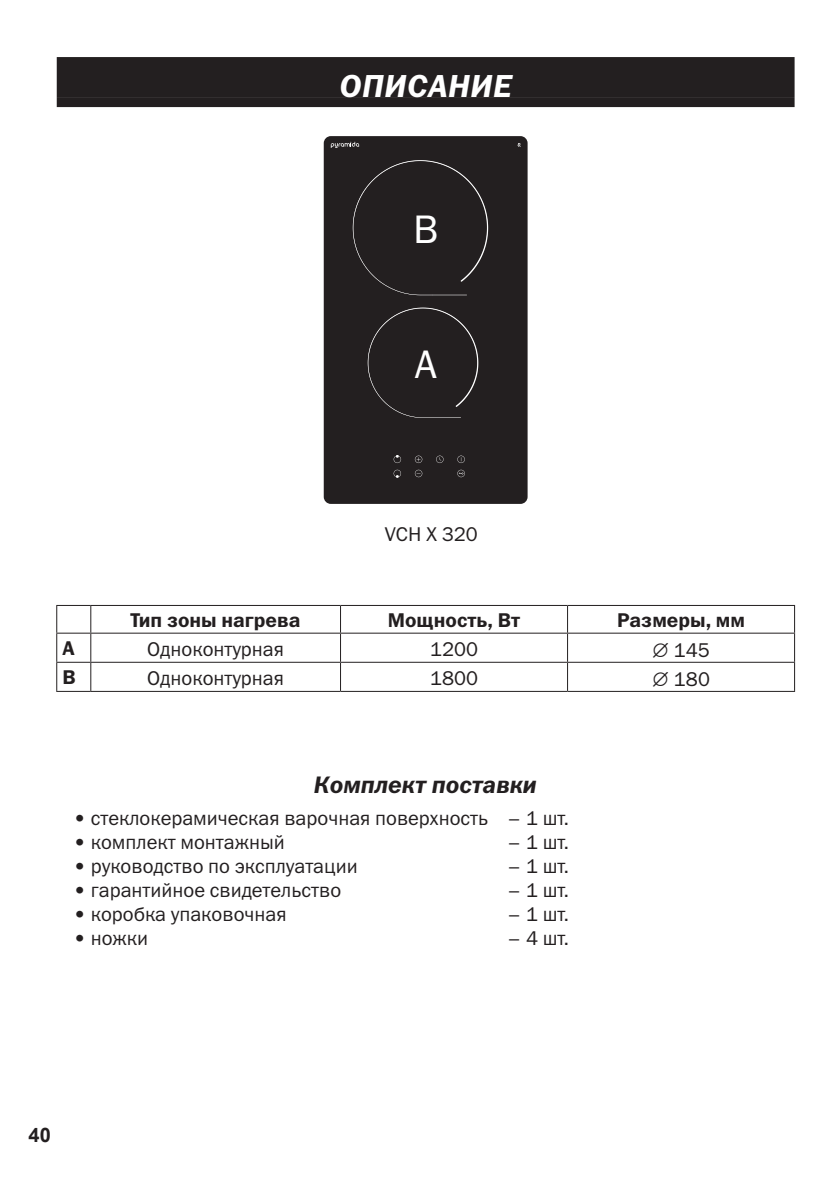
<style>
.page{position:relative;width:840px;height:1191px;background:#fff}
.page>*{position:absolute;margin:0;border:0;box-sizing:border-box;transform-origin:0 0}
.t1{font:40px "Franklin Gothic Book C";color:#fff}
.Zag_1{font:italic 32px "Franklin Gothic Demi C";letter-spacing:.02em;color:#fff}
.Zag_2{font:italic 24px "Franklin Gothic Demi C";color:#231f20}
.Main_text{font:20px "Franklin Gothic Book C";color:#231f20}
.Main_text-2{font:20px "Franklin Gothic Demi C";color:#231f20}
.t2{font:700 20px "Arial";color:#231f20}
</style>
<div class="page">
<div style="left:57px;top:57px;width:737px;height:40px;background:#231f20"></div>
<div style="left:57px;top:97px;width:737px;height:10px;background:#231f20"></div>
<hr style="left:56px;top:605px;width:35px;height:1px;background:#231f20">
<hr style="left:91px;top:605px;width:249px;height:1px;background:#231f20">
<hr style="left:340px;top:605px;width:227px;height:1px;background:#231f20">
<hr style="left:567px;top:605px;width:227px;height:1px;background:#231f20">
<hr style="left:56px;top:632px;width:35px;height:1px;background:#231f20">
<hr style="left:91px;top:632px;width:249px;height:1px;background:#231f20">
<hr style="left:340px;top:632px;width:227px;height:1px;background:#231f20">
<hr style="left:567px;top:632px;width:227px;height:1px;background:#231f20">
<hr style="left:56px;top:662px;width:35px;height:1px;background:#231f20">
<svg style="left:56px;top:606px;width:1px;height:85px"></svg>
<hr style="left:91px;top:662px;width:249px;height:1px;background:#231f20">
<svg style="left:90px;top:606px;width:1px;height:85px"></svg>
<hr style="left:340px;top:662px;width:227px;height:1px;background:#231f20">
<svg style="left:340px;top:606px;width:1px;height:85px"></svg>
<hr style="left:567px;top:662px;width:227px;height:1px;background:#231f20">
<hr style="left:56px;top:691px;width:35px;height:1px;background:#231f20">
<hr style="left:91px;top:691px;width:249px;height:1px;background:#231f20">
<hr style="left:340px;top:691px;width:227px;height:1px;background:#231f20">
<hr style="left:567px;top:691px;width:227px;height:1px;background:#231f20">
<div style="left:323px;top:136px;width:204px;height:368px;background:#231f20;border-radius:7px"></div>
<svg style="left:367px;top:307px;width:111px;height:111px"></svg>
<svg style="left:393px;top:470px;width:8px;height:8px"></svg>
<svg style="left:393px;top:455px;width:8px;height:8px"></svg>
<svg style="left:457px;top:455px;width:7px;height:8px"></svg>
<svg style="left:436px;top:455px;width:7px;height:8px"></svg>
<svg style="left:414px;top:455px;width:8px;height:8px"></svg>
<svg style="left:414px;top:470px;width:8px;height:7px"></svg>
<svg style="left:457px;top:470px;width:7px;height:7px"></svg>
<svg style="left:352px;top:160px;width:136px;height:136px"></svg>
<svg style="left:330px;top:142px;width:29px;height:6px"></svg>
<p class="Zag_1" style="left:339px;top:68px;width:174px">ОПИСАНИЕ</p>
<p class="t1" style="left:413px;top:207px;width:27px">B</p>
<p class="t1" style="left:414px;top:342px;width:24px">А</p>
<p class="Main_text" style="left:384px;top:522px;width:94px">VCH X 320</p>
<p class="Main_text-2" style="left:130px;top:609px;width:172px">Тип зоны нагрева</p>
<p class="Main_text-2" style="left:387px;top:609px;width:134px">Мощность, Вт</p>
<p class="Main_text-2" style="left:616px;top:609px;width:129px">Размеры, мм</p>
<p class="Main_text-2" style="left:62px;top:637px;width:14px">А</p>
<p class="Main_text" style="left:147px;top:638px;width:138px">Одноконтурная</p>
<p class="Main_text" style="left:430px;top:638px;width:49px">1200</p>
<p class="Main_text" style="left:673px;top:638px;width:37px">145</p>
<p class="Main_text-2" style="left:62px;top:666px;width:15px">B</p>
<p class="Main_text" style="left:147px;top:667px;width:138px">Одноконтурная</p>
<p class="Main_text" style="left:430px;top:667px;width:49px">1800</p>
<p class="Main_text" style="left:673px;top:667px;width:37px">180</p>
<p class="Zag_2" style="left:314px;top:770px;width:225px">Комплект поставки</p>
<p class="Main_text" style="left:74px;top:807px;width:496px">• стеклокерамическая варочная поверхность – 1 шт.</p>
<p class="Main_text" style="left:74px;top:831px;width:212px">• комплект монтажный</p>
<p class="Main_text" style="left:507px;top:831px;width:63px">– 1 шт.</p>
<p class="Main_text" style="left:74px;top:855px;width:285px">• руководство по эксплуатации</p>
<p class="Main_text" style="left:507px;top:855px;width:63px">– 1 шт.</p>
<p class="Main_text" style="left:74px;top:879px;width:269px">• гарантийное свидетельство</p>
<p class="Main_text" style="left:507px;top:879px;width:63px">– 1 шт.</p>
<p class="Main_text" style="left:74px;top:903px;width:214px">• коробка упаковочная</p>
<p class="Main_text" style="left:507px;top:903px;width:63px">– 1 шт.</p>
<p class="Main_text" style="left:74px;top:927px;width:76px">• ножки</p>
<p class="Main_text" style="left:507px;top:927px;width:63px">– 4 шт.</p>
<p class="t2" style="left:29px;top:1121px;width:24px">40</p>
</div>
